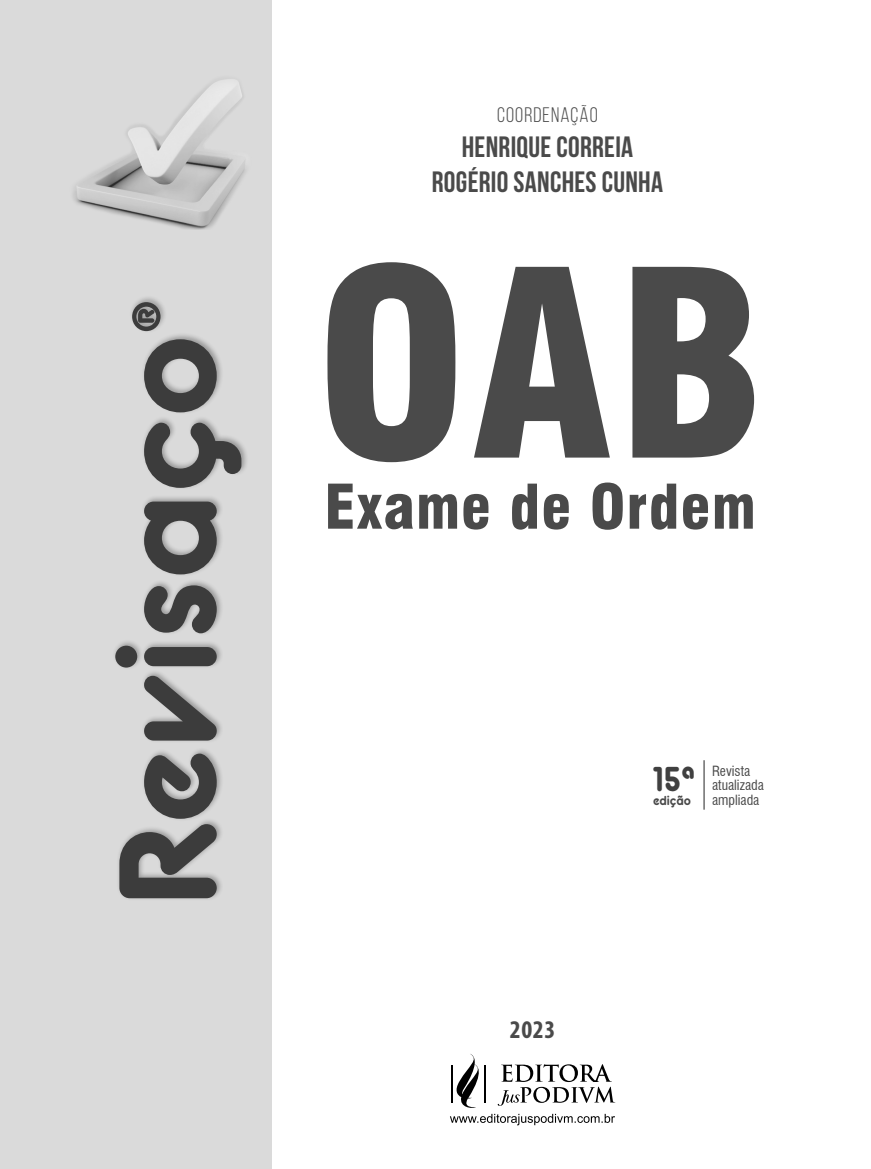
<style>
.page{position:relative;width:871px;height:1169px;background:#fff}
.page>*{position:absolute;margin:0;border:0;box-sizing:border-box;transform-origin:0 0}
._1C_-_Título{font:900 condensed 253.65px "Swiss 721 BT";color:#4a4a4a}
._1C_-_Subtítulo{font:900 condensed 59.85px "Swiss 721 BT";letter-spacing:.02em;color:#4a4a4a}
._1C_-_Num_Questões{font:700 34.5px "BC Alphapipe RB";color:#404040;scale:.91 1}
._1C_-_Autores{font:700 29.4px "Bebas Neue";letter-spacing:.01em;color:#4a4a4a}
.t1{font:700 condensed 25.5px "Myriad Pro";color:#4a4a4a}
._1C_-_Coordenação{font:21px "Bebas Neue";letter-spacing:.05em;color:#4a4a4a}
._1C_-_Rev__Amp_e_At{font:condensed 13.8px/14.5px "Swiss 721 BT";color:#4a4a4a}
._1C_-_Num_Questões-2{font:700 12.9px "BC Alphapipe RB";color:#4a4a4a;scale:.91 1}
</style>
<div class="page">
<div style="left:0;top:0;width:272px;height:1169px;background:#dadada"></div>
<img style="left:73px;top:82px;width:173px;height:147px">
<svg style="left:450px;top:1053px;width:165px;height:72px"></svg>
<svg style="left:115px;top:302px;width:126px;height:596px"></svg>
<hr style="left:703px;top:760px;width:1px;height:49px;background:#4a4a4a">
<p class="_1C_-_Coordenação" style="left:497px;top:103px;width:102px">COORDENAÇÃO</p>
<p class="_1C_-_Autores" style="left:461px;top:131px;width:173px">HENRIQUE CORREIA</p>
<p class="_1C_-_Autores" style="left:431px;top:166px;width:233px">ROGÉRIO SANCHES CUNHA</p>
<p class="_1C_-_Título" style="left:315px;top:213px;width:449px">OAB</p>
<p class="_1C_-_Subtítulo" style="left:324px;top:471px;width:432px">Exame de Ordem</p>
<p class="t1" style="left:509px;top:1013px;width:47px">2023</p>
<p class="_1C_-_Num_Questões" style="left:652px;top:756px;width:48px">15ª</p>
<p class="_1C_-_Num_Questões-2" style="left:652px;top:792px;width:43px">edição</p>
<p class="_1C_-_Rev__Amp_e_At" style="left:711px;top:763px;width:53px">Revista atualizada ampliada</p>
</div>
